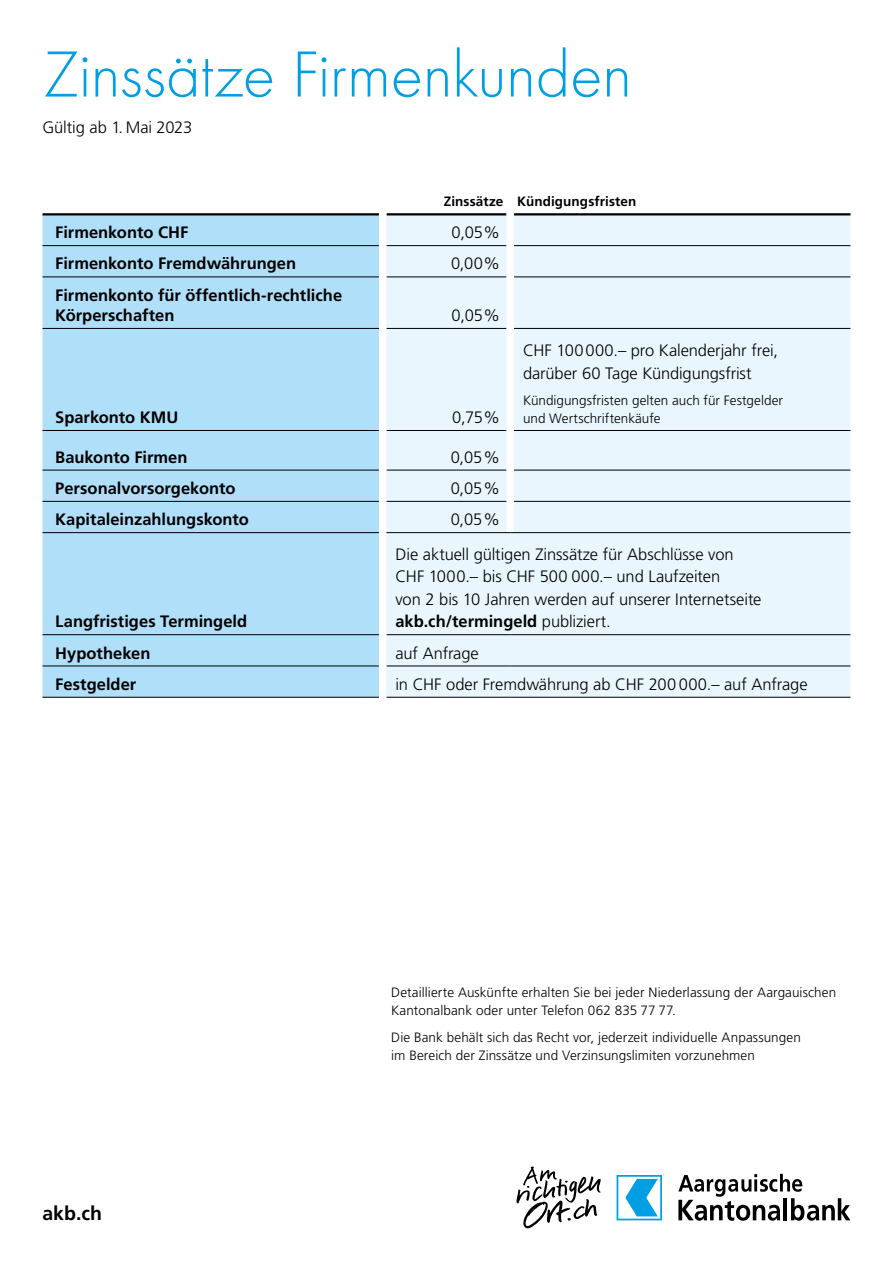
<style>
.page{position:relative;width:893px;height:1263px;background:#fff}
.page>*{position:absolute;margin:0;border:0;box-sizing:border-box;transform-origin:0 0}
.t1{font:300 67.5px "Futura PT";letter-spacing:-.005em;color:#009fe3}
.t2{font:19.5px "Frutiger LT 65 Bd";color:#000}
.t3{font:16.5px/22.5px "Frutiger LT 45 Lt";letter-spacing:-.005em;color:#000}
.t4{font:16.5px/20.2px "Frutiger LT 65 Bd";color:#000}
.t5{font:13.5px/18px "Frutiger LT 45 Lt";letter-spacing:.005em;color:#000}
.t6{font:13.5px "Frutiger LT 65 Bd";letter-spacing:.01em;color:#000}
.s1{font-family:"Frutiger LT 45 Lt"}
</style>
<div class="page">
<div style="left:43px;top:215px;width:336px;height:482px;background:#afdff9"></div>
<div style="left:386px;top:215px;width:464px;height:482px;background:#eaf6fe"></div>
<hr style="left:43px;top:245px;width:336px;height:1px;background:#000">
<hr style="left:386px;top:245px;width:120px;height:1px;background:#000">
<hr style="left:514px;top:245px;width:336px;height:1px;background:#000">
<hr style="left:386px;top:277px;width:120px;height:1px;background:#000">
<hr style="left:514px;top:277px;width:336px;height:1px;background:#000">
<hr style="left:386px;top:328px;width:120px;height:1px;background:#000">
<hr style="left:514px;top:328px;width:336px;height:1px;background:#000">
<hr style="left:43px;top:430px;width:336px;height:1px;background:#000">
<hr style="left:386px;top:430px;width:120px;height:1px;background:#000">
<hr style="left:514px;top:430px;width:336px;height:1px;background:#000">
<hr style="left:43px;top:470px;width:336px;height:1px;background:#000">
<hr style="left:43px;top:501px;width:336px;height:1px;background:#000">
<hr style="left:43px;top:532px;width:336px;height:1px;background:#000">
<hr style="left:43px;top:634px;width:336px;height:1px;background:#000">
<hr style="left:43px;top:666px;width:336px;height:1px;background:#000">
<hr style="left:43px;top:277px;width:336px;height:1px;background:#000">
<hr style="left:43px;top:328px;width:336px;height:1px;background:#000">
<hr style="left:386px;top:697px;width:124px;height:1px;background:#000">
<hr style="left:510px;top:697px;width:340px;height:1px;background:#000">
<hr style="left:386px;top:666px;width:124px;height:1px;background:#000">
<hr style="left:510px;top:666px;width:340px;height:1px;background:#000">
<hr style="left:386px;top:634px;width:124px;height:1px;background:#000">
<hr style="left:510px;top:634px;width:340px;height:1px;background:#000">
<hr style="left:43px;top:697px;width:336px;height:1px;background:#000">
<hr style="left:386px;top:470px;width:120px;height:1px;background:#000">
<hr style="left:514px;top:470px;width:336px;height:1px;background:#000">
<hr style="left:386px;top:501px;width:120px;height:1px;background:#000">
<hr style="left:514px;top:501px;width:336px;height:1px;background:#000">
<hr style="left:43px;top:213px;width:336px;height:2px;background:#000">
<hr style="left:386px;top:213px;width:120px;height:2px;background:#000">
<hr style="left:514px;top:213px;width:336px;height:2px;background:#000">
<div style="left:506px;top:214px;width:8px;height:32px;background:#fff"></div>
<div style="left:506px;top:246px;width:8px;height:31px;background:#fff"></div>
<div style="left:506px;top:277px;width:8px;height:51px;background:#fff"></div>
<div style="left:506px;top:328px;width:8px;height:102px;background:#fff"></div>
<div style="left:506px;top:430px;width:8px;height:40px;background:#fff"></div>
<div style="left:506px;top:470px;width:8px;height:31px;background:#fff"></div>
<div style="left:506px;top:501px;width:8px;height:31px;background:#fff"></div>
<hr style="left:386px;top:532px;width:124px;height:1px;background:#000">
<hr style="left:510px;top:532px;width:340px;height:1px;background:#000">
<svg style="left:678px;top:1174px;width:172px;height:47px"></svg>
<svg style="left:617px;top:1175px;width:45px;height:45px"></svg>
<svg style="left:516px;top:1166px;width:85px;height:62px"></svg>
<h1 class="t1" style="left:43px;top:36px;width:591px">Zinssätze Firmenkunden</h1>
<p class="t3" style="left:43px;top:116px;width:151px">Gültig ab 1. Mai 2023</p>
<p class="t6" style="left:444px;top:193px;width:194px">Zinssätze Kündigungsfristen</p>
<p class="t4" style="left:55px;top:222px;width:135px">Firmenkonto CHF</p>
<p class="t3" style="left:451px;top:221px;width:50px">0,05%</p>
<p class="t4" style="left:55px;top:254px;width:242px">Firmenkonto Fremdwährungen</p>
<p class="t3" style="left:451px;top:253px;width:51px">0,00%</p>
<p class="t4" style="left:55px;top:285px;width:288px">Firmenkonto für öffentlich-rechtliche<br>Körperschaften</p>
<p class="t3" style="left:451px;top:304px;width:50px">0,05%</p>
<p class="t4" style="left:55px;top:407px;width:125px">Sparkonto KMU</p>
<p class="t3" style="left:452px;top:406px;width:49px">0,75%</p>
<p class="t4" style="left:55px;top:447px;width:134px">Baukonto Firmen</p>
<p class="t3" style="left:451px;top:446px;width:51px">0,05 %</p>
<p class="t4" style="left:55px;top:478px;width:182px">Personalvorsorgekonto</p>
<p class="t3" style="left:451px;top:477px;width:51px">0,05 %</p>
<p class="t4" style="left:55px;top:509px;width:195px">Kapitaleinzahlungskonto</p>
<p class="t3" style="left:451px;top:508px;width:51px">0,05 %</p>
<p class="t3" style="left:523px;top:339px;width:257px">CHF 100000.– pro Kalenderjahr frei, darüber 60 Tage Kündigungsfrist</p>
<p class="t5" style="left:523px;top:392px;width:261px">Kündigungsfristen gelten auch für Festgelder und Wertschriftenkäufe</p>
<p class="t4" style="left:55px;top:611px;width:194px">Langfristiges Termingeld</p>
<p class="t3" style="left:395px;top:543px;width:368px">Die aktuell gültigen Zinssätze für Abschlüsse von<br>CHF 1000.– bis CHF 500 000.– und Laufzeiten<br>von 2 bis 10 Jahren werden auf unserer Internetseite</p>
<p class="t4" style="left:395px;top:611px;width:217px">akb.ch/termingeld <span class="s1">publiziert.</span></p>
<p class="t4" style="left:55px;top:643px;width:97px">Hypotheken</p>
<p class="t3" style="left:395px;top:642px;width:85px">auf Anfrage</p>
<p class="t4" style="left:55px;top:674px;width:83px">Festgelder</p>
<p class="t3" style="left:395px;top:673px;width:414px">in CHF oder Fremdwährung ab CHF 200 000.– auf Anfrage</p>
<p class="t2" style="left:43px;top:1202px;width:61px">akb.ch</p>
<p class="t5" style="left:391px;top:983px;width:446px">Detaillierte Auskünfte erhalten Sie bei jeder Niederlassung der Aargauischen<br>Kantonalbank oder unter Telefon 062 835 77 77.</p>
<p class="t5" style="left:391px;top:1028px;width:411px">Die Bank behält sich das Recht vor, jederzeit individuelle Anpassungen im Bereich der Zinssätze und Verzinsungslimiten vorzunehmen</p>
</div>
